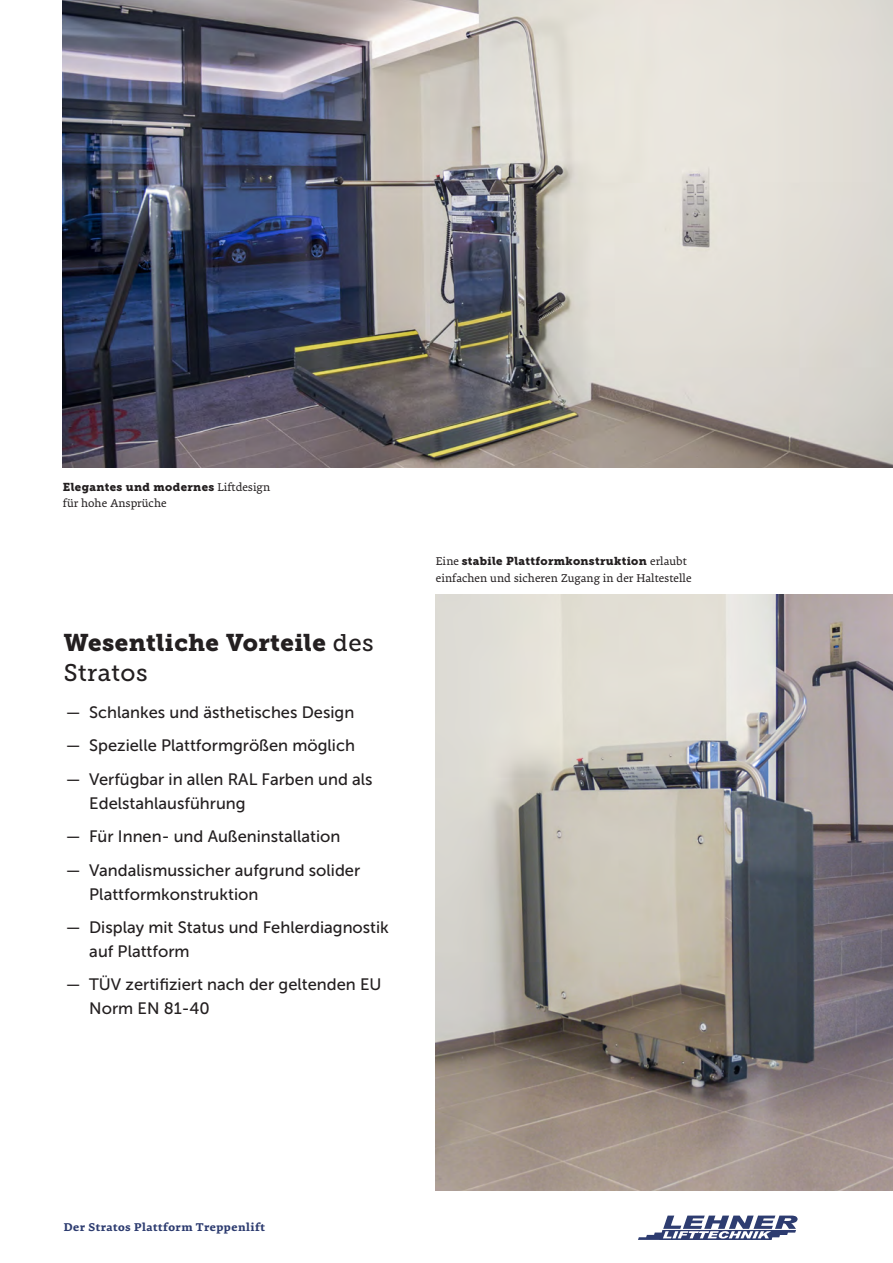
<style>
.page{position:relative;width:893px;height:1263px;background:#fff}
.page>*{position:absolute;margin:0;border:0;box-sizing:border-box;transform-origin:0 0}
.t1{font:24px/30px "Museo Slab 900";letter-spacing:.02em;color:#231f20}
.t2{font:16.5px/24px "Museo Sans 500";color:#231f20}
.Bildtexte{font:12.3px "Premiera";color:#231f20}
.Bildtexte-2{font:700 12px "Premiera";letter-spacing:.04em;color:#2d3c70}
.Bildtexte-3{font:11.4px "Museo Slab 900";letter-spacing:.03em;color:#231f20}
.s1{font-family:"Premiera";font-size:12.3px}
.s2{font-family:"Museo Slab 500"}
</style>
<div class="page">
<svg style="left:638px;top:1215px;width:160px;height:25px"></svg>
<img style="left:63px;top:0;width:830px;height:468px">
<img style="left:436px;top:595px;width:457px;height:596px">
<p class="Bildtexte-3" style="left:63px;top:480px;width:209px">Elegantes und modernes <span class="s1">Liftdesign</span></p>
<p class="Bildtexte" style="left:63px;top:496px;width:105px">für hohe Ansprüche</p>
<h2 class="t1" style="left:64px;top:628px;width:311px">Wesentliche Vorteile <span class="s2">des<br>Stratos</span></h2>
<p class="t2" style="left:66px;top:700px;width:290px">— Schlankes und ästhetisches Design</p>
<p class="t2" style="left:66px;top:734px;width:291px">— Spezielle Plattformgrößen möglich</p>
<p class="t2" style="left:89px;top:767px;width:285px;text-indent:-23px">— Verfügbar in allen RAL Farben und als<br>Edelstahlausführung</p>
<p class="t2" style="left:66px;top:824px;width:276px">— Für Innen- und Außeninstallation</p>
<p class="t2" style="left:89px;top:858px;width:272px;text-indent:-23px">— Vandalismussicher aufgrund solider<br>Plattformkonstruktion</p>
<p class="t2" style="left:89px;top:915px;width:301px;text-indent:-23px">— Display mit Status und Fehlerdiagnostik auf Plattform</p>
<p class="t2" style="left:89px;top:972px;width:294px;text-indent:-23px">— TÜV zertifiziert nach der geltenden EU<br>Norm EN 81-40</p>
<p class="Bildtexte-3" style="left:436px;top:555px;width:252px"><span class="s1">Eine</span> stabile Plattformkonstruktion <span class="s1">erlaubt</span></p>
<p class="Bildtexte" style="left:436px;top:571px;width:257px">einfachen und sicheren Zugang in der Haltestelle</p>
<p class="Bildtexte-2" style="left:64px;top:1219px;width:203px">Der Stratos Plattform Treppenlift</p>
</div>
